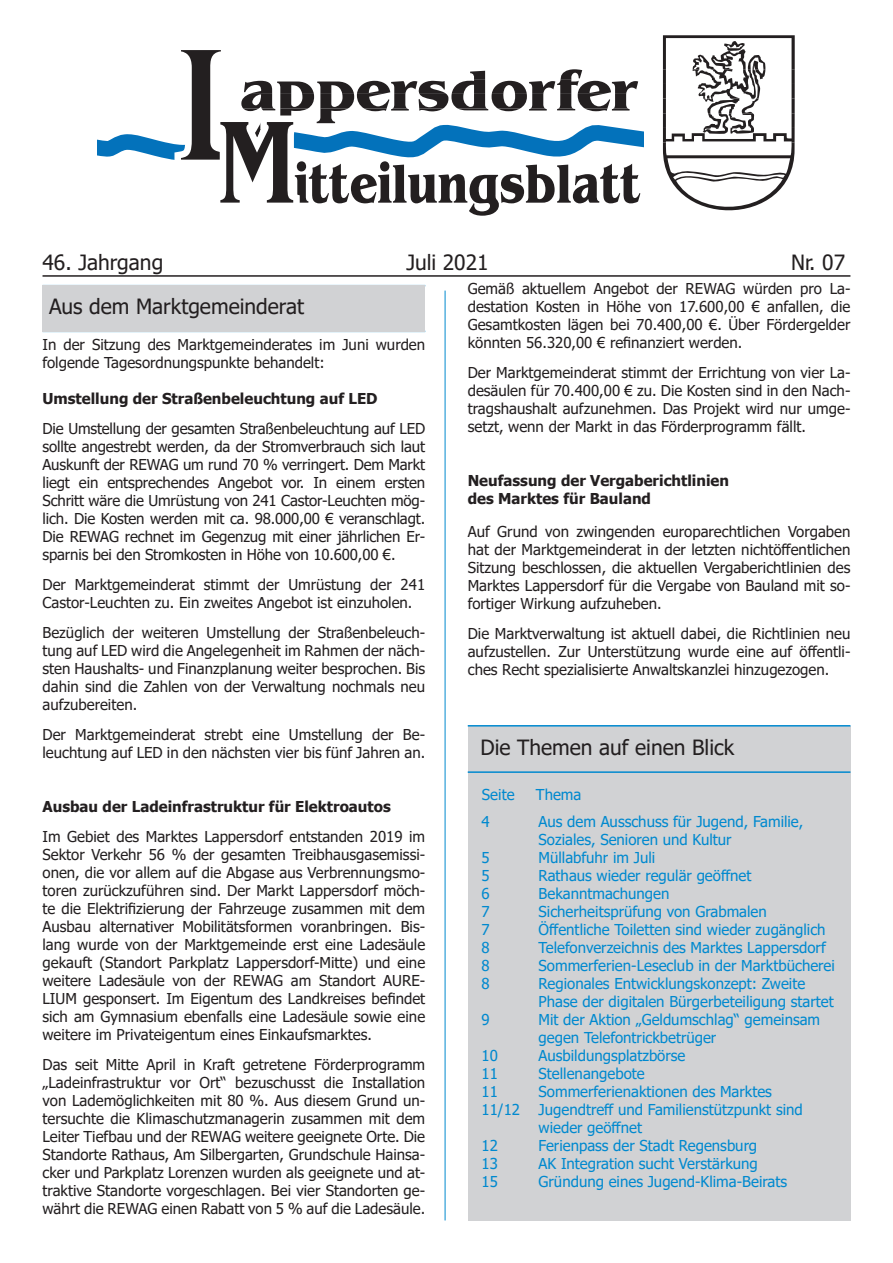
<style>
.page{position:relative;width:893px;height:1263px;background:#fff}
.page>*{position:absolute;margin:0;border:0;box-sizing:border-box;transform-origin:0 0}
.t1{font:21px "Tahoma";color:#231f20}
.t2{font:15px/18px "Tahoma";color:#231f20;text-align:justify}
.t3{font:15px/18px "Tahoma";color:#0089cf}
.t4{font:700 15px/18px "Tahoma";color:#231f20}
</style>
<div class="page">
<hr style="left:43px;top:275px;width:807px;height:2px;background:#231f20">
<hr style="left:445px;top:291px;width:1px;height:929px;background:#0089cf">
<svg style="left:663px;top:35px;width:132px;height:176px"></svg>
<svg style="left:97px;top:50px;width:546px;height:166px"></svg>
<div style="left:468px;top:726px;width:382px;height:494px;background:#d1d2d4"></div>
<hr style="left:468px;top:771px;width:382px;height:2px;background:#0089cf">
<hr style="left:468px;top:725px;width:382px;height:1px;background:#0089cf">
<div style="left:43px;top:285px;width:382px;height:47px;background:#d1d2d4"></div>
<h1 class="t1" style="left:43px;top:248px;width:122px">46. Jahrgang</h1>
<h1 class="t1" style="left:406px;top:248px;width:84px">Juli 2021</h1>
<h1 class="t1" style="left:791px;top:248px;width:56px">Nr. 07</h1>
<h3 class="t1" style="left:49px;top:292px;width:257px">Aus dem Marktgemeinderat</h3>
<p class="t2" style="left:43px;top:336px;width:384px">In der Sitzung des Marktgemeinderates im Juni wurden folgende Tagesordnungspunkte behandelt:</p>
<h5 class="t4" style="left:43px;top:390px;width:337px">Umstellung der Straßenbeleuchtung auf LED</h5>
<p class="t2" style="left:43px;top:420px;width:384px">Die Umstellung der gesamten Straßenbeleuchtung auf LED sollte angestrebt werden, da der Stromverbrauch sich laut Auskunft der REWAG um rund 70 % verringert. Dem Markt liegt ein entsprechendes Angebot vor. In einem ersten Schritt wäre die Umrüstung von 241 Castor-Leuchten mög&shy;lich. Die Kosten werden mit ca. 98.000,00 € veranschlagt.<br>Die REWAG rechnet im Gegenzug mit einer jährlichen Er&shy;sparnis bei den Stromkosten in Höhe von 10.600,00 €.</p>
<p class="t2" style="left:43px;top:576px;width:384px">Der Marktgemeinderat stimmt der Umrüstung der 241<br>Castor-Leuchten zu. Ein zweites Angebot ist einzuholen.</p>
<p class="t2" style="left:43px;top:624px;width:384px">Bezüglich der weiteren Umstellung der Straßenbeleuch&shy;tung auf LED wird die Angelegenheit im Rahmen der näch&shy;sten Haushalts- und Finanzplanung weiter besprochen. Bis dahin sind die Zahlen von der Verwaltung nochmals neu aufzubereiten.</p>
<p class="t2" style="left:43px;top:726px;width:384px">Der Marktgemeinderat strebt eine Umstellung der Be&shy;leuchtung auf LED in den nächsten vier bis fünf Jahren an.</p>
<h5 class="t4" style="left:43px;top:798px;width:350px">Ausbau der Ladeinfrastruktur für Elektroautos</h5>
<p class="t2" style="left:43px;top:828px;width:384px">Im Gebiet des Marktes Lappersdorf entstanden 2019 im Sektor Verkehr 56 % der gesamten Treibhausgasemissi&shy;onen, die vor allem auf die Abgase aus Verbrennungsmo&shy;toren zurückzuführen sind. Der Markt Lappersdorf möch-</p>
<p class="t2" style="left:43px;top:900px;width:384px">te die Elektrifizierung der Fahrzeuge zusammen mit dem</p>
<p class="t2" style="left:43px;top:918px;width:384px">Ausbau alternativer Mobilitätsformen voranbringen. Bis&shy;lang wurde von der Marktgemeinde erst eine Ladesäule gekauft (Standort Parkplatz Lappersdorf-Mitte) und eine weitere Ladesäule von der REWAG am Standort AURE-</p>
<p class="t2" style="left:43px;top:990px;width:384px">LIUM gesponsert. Im Eigentum des Landkreises befindet</p>
<p class="t2" style="left:43px;top:1008px;width:384px">sich am Gymnasium ebenfalls eine Ladesäule sowie eine weitere im Privateigentum eines Einkaufsmarktes.</p>
<p class="t2" style="left:43px;top:1056px;width:384px">Das seit Mitte April in Kraft getretene Förderprogramm „Ladeinfrastruktur vor Ort“ bezuschusst die Installation von Lademöglichkeiten mit 80 %. Aus diesem Grund un&shy;tersuchte die Klimaschutzmanagerin zusammen mit dem Leiter Tiefbau und der REWAG weitere geeignete Orte. Die Standorte Rathaus, Am Silbergarten, Grundschule Hainsa&shy;cker und Parkplatz Lorenzen wurden als geeignete und at&shy;traktive Standorte vorgeschlagen. Bei vier Standorten ge&shy;währt die REWAG einen Rabatt von 5 % auf die Ladesäule.</p>
<p class="t2" style="left:468px;top:281px;width:384px">Gemäß aktuellem Angebot der REWAG würden pro La&shy;destation Kosten in Höhe von 17.600,00 € anfallen, die Gesamtkosten lägen bei 70.400,00 €. Über Fördergelder</p>
<p class="t2" style="left:468px;top:335px;width:276px">könnten 56.320,00 € refinanziert werden.</p>
<p class="t2" style="left:468px;top:365px;width:384px">Der Marktgemeinderat stimmt der Errichtung von vier La&shy;desäulen für 70.400,00 € zu. Die Kosten sind in den Nach&shy;tragshaushalt aufzunehmen. Das Projekt wird nur umge&shy;setzt, wenn der Markt in das Förderprogramm fällt.</p>
<h5 class="t4" style="left:468px;top:472px;width:263px">Neufassung der Vergaberichtlinien des Marktes für Bauland</h5>
<p class="t2" style="left:468px;top:524px;width:384px">Auf Grund von zwingenden europarechtlichen Vorgaben</p>
<p class="t2" style="left:468px;top:542px;width:384px">hat der Marktgemeinderat in der letzten nichtöffentlichen</p>
<p class="t2" style="left:468px;top:560px;width:384px">Sitzung beschlossen, die aktuellen Vergaberichtlinien des Marktes Lappersdorf für die Vergabe von Bauland mit so&shy;fortiger Wirkung aufzuheben.</p>
<p class="t2" style="left:468px;top:626px;width:384px">Die Marktverwaltung ist aktuell dabei, die Richtlinien neu aufzustellen. Zur Unterstützung wurde eine auf öffentli&shy;ches Recht spezialisierte Anwaltskanzlei hinzugezogen.</p>
<h3 class="t1" style="left:480px;top:733px;width:255px">Die Themen auf einen Blick</h3>
<p class="t3" style="left:482px;top:787px;width:34px">Seite</p>
<p class="t3" style="left:536px;top:787px;width:47px">Thema</p>
<p class="t3" style="left:482px;top:813px;width:10px">4</p>
<p class="t3" style="left:539px;top:813px;width:266px">Aus dem Ausschuss für Jugend, Familie,<br>Soziales, Senioren und Kultur</p>
<p class="t3" style="left:482px;top:849px;width:10px">5</p>
<p class="t3" style="left:539px;top:849px;width:118px">Müllabfuhr im Juli</p>
<p class="t3" style="left:482px;top:867px;width:10px">5</p>
<p class="t3" style="left:539px;top:867px;width:214px">Rathaus wieder regulär geöffnet</p>
<p class="t3" style="left:482px;top:885px;width:10px">6</p>
<p class="t3" style="left:539px;top:885px;width:132px">Bekanntmachungen</p>
<p class="t3" style="left:482px;top:903px;width:10px">7</p>
<p class="t3" style="left:539px;top:903px;width:230px">Sicherheitsprüfung von Grabmalen</p>
<p class="t3" style="left:482px;top:921px;width:10px">7</p>
<p class="t3" style="left:539px;top:921px;width:289px">Öffentliche Toiletten sind wieder zugänglich</p>
<p class="t3" style="left:482px;top:939px;width:10px">8</p>
<p class="t3" style="left:539px;top:939px;width:289px">Telefonverzeichnis des Marktes Lappersdorf</p>
<p class="t3" style="left:482px;top:957px;width:10px">8</p>
<p class="t3" style="left:539px;top:957px;width:298px">Sommerferien-Leseclub in der Marktbücherei</p>
<p class="t3" style="left:482px;top:975px;width:10px">8</p>
<p class="t3" style="left:539px;top:975px;width:268px">Regionales Entwicklungskonzept: Zweite</p>
<p class="t3" style="left:539px;top:993px;width:297px">Phase der digitalen Bürgerbeteiligung startet</p>
<p class="t3" style="left:482px;top:1011px;width:10px">9</p>
<p class="t3" style="left:539px;top:1011px;width:283px">Mit der Aktion „Geldumschlag“ gemeinsam</p>
<p class="t3" style="left:539px;top:1029px;width:179px">gegen Telefontrickbetrüger</p>
<p class="t3" style="left:482px;top:1047px;width:18px">10</p>
<p class="t3" style="left:539px;top:1047px;width:148px">Ausbildungsplatzbörse</p>
<p class="t3" style="left:482px;top:1065px;width:18px">11</p>
<p class="t3" style="left:539px;top:1065px;width:108px">Stellenangebote</p>
<p class="t3" style="left:482px;top:1083px;width:18px">11</p>
<p class="t3" style="left:539px;top:1083px;width:235px">Sommerferienaktionen des Marktes</p>
<p class="t3" style="left:539px;top:1101px;width:266px;text-indent:-57px">11/12 Jugendtreff und Familienstützpunkt sind wieder geöffnet</p>
<p class="t3" style="left:482px;top:1137px;width:18px">12</p>
<p class="t3" style="left:539px;top:1137px;width:220px">Ferienpass der Stadt Regensburg</p>
<p class="t3" style="left:482px;top:1155px;width:18px">13</p>
<p class="t3" style="left:539px;top:1155px;width:221px">AK Integration sucht Verstärkung</p>
<p class="t3" style="left:482px;top:1173px;width:18px">15</p>
<p class="t3" style="left:539px;top:1173px;width:250px">Gründung eines Jugend-Klima-Beirats</p>
</div>
